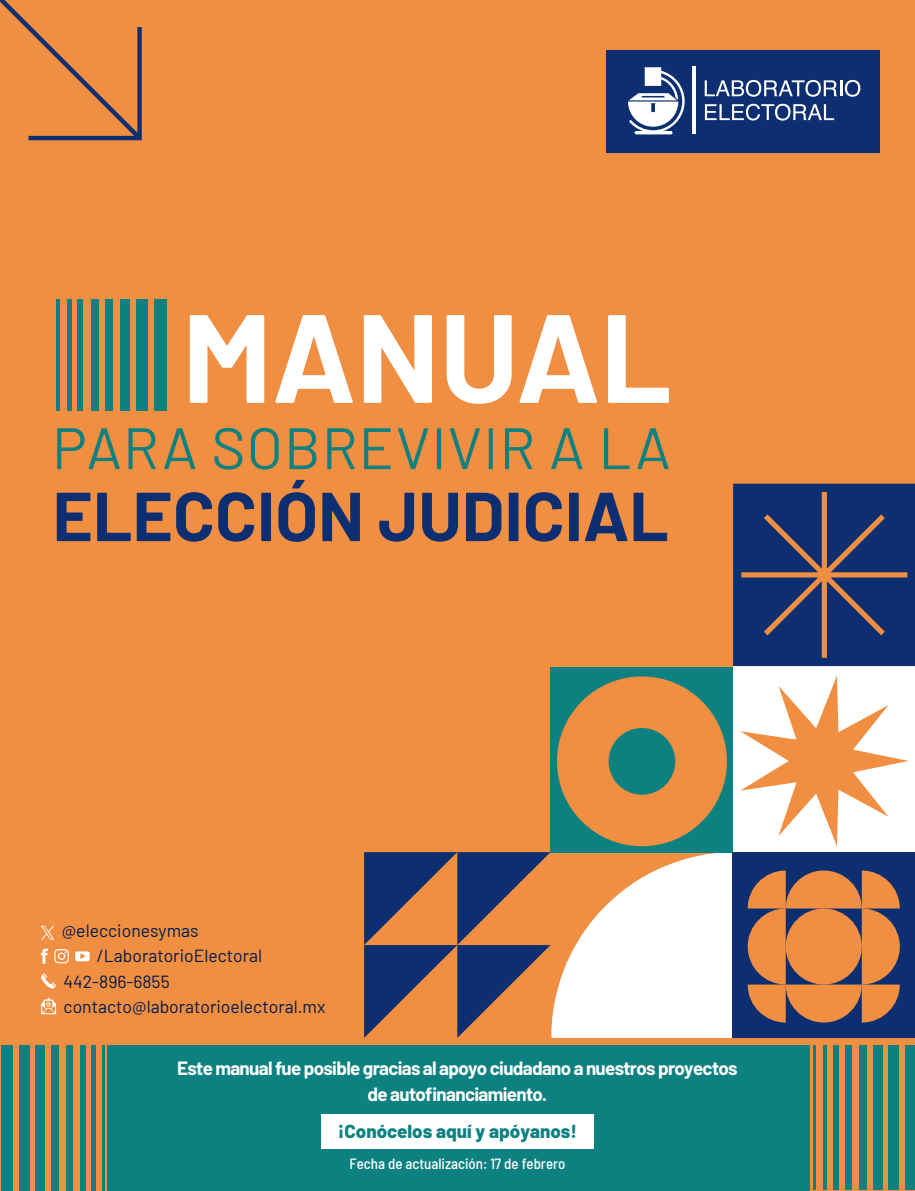
<style>
.page{position:relative;width:915px;height:1191px;background:#fff}
.page>*{position:absolute;margin:0;border:0;box-sizing:border-box;transform-origin:0 0}
.t1{font:700 125.4px "Barlow";color:#fff}
.t2{font:700 69.15px "Barlow";color:#0d2e71}
.t3{font:58.2px "Barlow";letter-spacing:.02em;color:#0d8180}
.t4{font:700 18.75px/25.5px "Barlow";letter-spacing:-.035em;color:#fff;text-align:center}
.t5{font:800 18.75px "Barlow";color:#0d8180}
.t6{font:17.55px/24.9px "Barlow";color:#001948}
.t7{font:500 semi-condensed 14.85px "Barlow";color:#fff}
</style>
<div class="page">
<div style="left:0;top:0;width:914px;height:1191px;background:#f08e42"></div>
<div style="left:810px;top:119px;width:34px;height:34px;background:#0d2e71"></div>
<div style="left:742px;top:119px;width:34px;height:34px;background:#0d2e71"></div>
<div style="left:674px;top:119px;width:34px;height:34px;background:#0d2e71"></div>
<div style="left:605px;top:119px;width:35px;height:34px;background:#0d2e71"></div>
<div style="left:844px;top:119px;width:34px;height:34px;background:#0d2e71"></div>
<div style="left:776px;top:119px;width:34px;height:34px;background:#0d2e71"></div>
<div style="left:708px;top:119px;width:34px;height:34px;background:#0d2e71"></div>
<div style="left:640px;top:119px;width:34px;height:34px;background:#0d2e71"></div>
<div style="left:810px;top:84px;width:34px;height:34px;background:#0d2e71"></div>
<div style="left:742px;top:84px;width:34px;height:34px;background:#0d2e71"></div>
<div style="left:674px;top:84px;width:34px;height:34px;background:#0d2e71"></div>
<div style="left:605px;top:84px;width:35px;height:34px;background:#0d2e71"></div>
<div style="left:844px;top:84px;width:34px;height:34px;background:#0d2e71"></div>
<div style="left:776px;top:84px;width:34px;height:34px;background:#0d2e71"></div>
<div style="left:708px;top:84px;width:34px;height:34px;background:#0d2e71"></div>
<div style="left:810px;top:50px;width:34px;height:34px;background:#0d2e71"></div>
<div style="left:742px;top:50px;width:34px;height:34px;background:#0d2e71"></div>
<div style="left:674px;top:50px;width:34px;height:34px;background:#0d2e71"></div>
<div style="left:605px;top:50px;width:35px;height:34px;background:#0d2e71"></div>
<div style="left:844px;top:50px;width:34px;height:34px;background:#0d2e71"></div>
<div style="left:776px;top:50px;width:34px;height:34px;background:#0d2e71"></div>
<div style="left:708px;top:50px;width:34px;height:34px;background:#0d2e71"></div>
<div style="left:640px;top:50px;width:34px;height:34px;background:#0d2e71"></div>
<hr style="left:692px;top:66px;width:3px;height:68px;background:#fff">
<svg style="left:627px;top:67px;width:57px;height:67px"></svg>
<svg style="left:704px;top:80px;width:156px;height:17px"></svg>
<svg style="left:704px;top:104px;width:129px;height:17px"></svg>
<svg style="left:364px;top:852px;width:368px;height:186px"></svg>
<div style="left:550px;top:666px;width:182px;height:186px;background:#0d8180"></div>
<div style="left:732px;top:666px;width:182px;height:186px;background:#fff"></div>
<div style="left:732px;top:852px;width:182px;height:186px;background:#0d2e71"></div>
<svg style="left:747px;top:870px;width:152px;height:152px"></svg>
<svg style="left:0;top:0;width:142px;height:140px"></svg>
<svg style="left:41px;top:948px;width:7px;height:15px"></svg>
<svg style="left:54px;top:949px;width:15px;height:14px"></svg>
<svg style="left:75px;top:951px;width:15px;height:10px"></svg>
<svg style="left:41px;top:925px;width:13px;height:14px"></svg>
<svg style="left:41px;top:973px;width:15px;height:15px"></svg>
<svg style="left:41px;top:998px;width:15px;height:16px"></svg>
<div style="left:154px;top:299px;width:13px;height:111px;background:#0d8180"></div>
<div style="left:136px;top:299px;width:12px;height:111px;background:#0d8180"></div>
<div style="left:120px;top:299px;width:10px;height:111px;background:#0d8180"></div>
<div style="left:105px;top:299px;width:8px;height:111px;background:#0d8180"></div>
<div style="left:91px;top:299px;width:7px;height:111px;background:#0d8180"></div>
<div style="left:78px;top:299px;width:5px;height:111px;background:#0d8180"></div>
<hr style="left:67px;top:299px;width:4px;height:111px;background:#0d8180">
<hr style="left:57px;top:299px;width:3px;height:111px;background:#0d8180">
<div style="left:107px;top:1045px;width:702px;height:146px;background:#0d8180"></div>
<svg style="left:740px;top:676px;width:168px;height:170px"></svg>
<svg style="left:557px;top:676px;width:169px;height:170px"></svg>
<div style="left:321px;top:1114px;width:272px;height:35px;background:#fff"></div>
<svg style="left:733px;top:484px;width:181px;height:182px;background:#24376c"></svg>
<div style="left:905px;top:1045px;width:9px;height:145px;background:#0d8180"></div>
<div style="left:888px;top:1045px;width:10px;height:145px;background:#0d8180"></div>
<div style="left:872px;top:1045px;width:10px;height:145px;background:#0d8180"></div>
<div style="left:858px;top:1045px;width:8px;height:145px;background:#0d8180"></div>
<div style="left:845px;top:1045px;width:6px;height:145px;background:#0d8180"></div>
<div style="left:832px;top:1045px;width:5px;height:145px;background:#0d8180"></div>
<svg style="left:823px;top:1045px;width:3px;height:145px"></svg>
<hr style="left:813px;top:1045px;width:3px;height:145px;background:#0d8180">
<div style="left:1px;top:1045px;width:11px;height:145px;background:#0d8180"></div>
<div style="left:19px;top:1045px;width:10px;height:145px;background:#0d8180"></div>
<div style="left:36px;top:1045px;width:9px;height:145px;background:#0d8180"></div>
<div style="left:51px;top:1045px;width:8px;height:145px;background:#0d8180"></div>
<div style="left:66px;top:1045px;width:6px;height:145px;background:#0d8180"></div>
<div style="left:80px;top:1045px;width:5px;height:145px;background:#0d8180"></div>
<hr style="left:91px;top:1045px;width:4px;height:145px;background:#0d8180">
<hr style="left:102px;top:1045px;width:3px;height:145px;background:#0d8180">
<h1 class="t1" style="left:182px;top:265px;width:491px">MANUAL</h1>
<h3 class="t3" style="left:52px;top:406px;width:620px">PARA SOBREVIVIR A LA</h3>
<h2 class="t2" style="left:53px;top:465px;width:617px">ELECCIÓN JUDICIAL</h2>
<p class="t6" style="left:97px;top:916px;width:167px;text-indent:-35px">@eleccionesymas /LaboratorioElectoral</p>
<p class="t6" style="left:64px;top:967px;width:263px">442-896-6855 contacto@laboratorioelectoral.mx</p>
<p class="t4" style="left:177px;top:1054px;width:561px">Este manual fue posible gracias al apoyo ciudadano a nuestros proyectos de autofinanciamiento.</p>
<p class="t5" style="left:338px;top:1117px;width:241px">¡Conócelos aquí y apóyanos!</p>
<p class="t7" style="left:349px;top:1153px;width:217px">Fecha de actualización: 17 de febrero</p>
</div>
